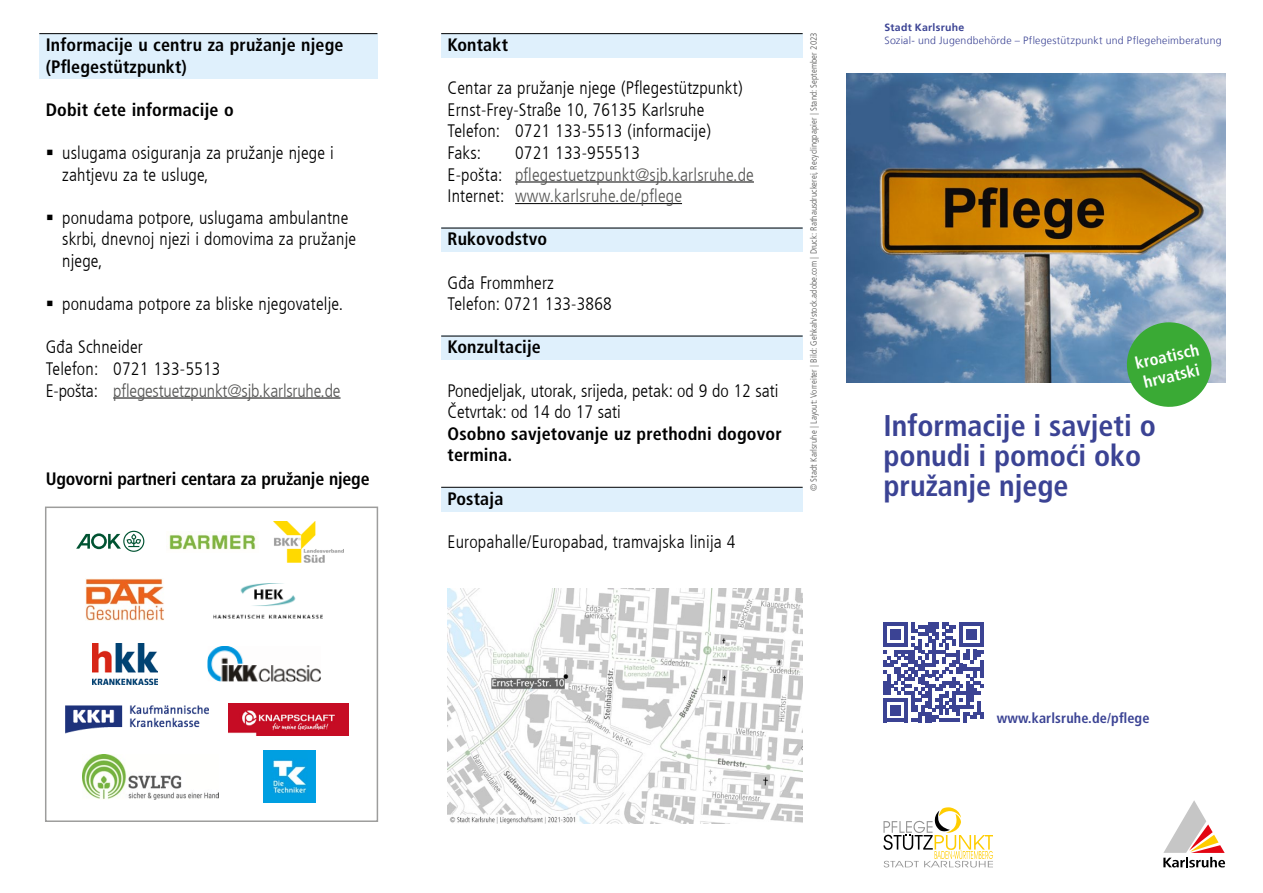
<style>
.page{position:relative;width:1263px;height:893px;background:#fff}
.page>*{position:absolute;margin:0;border:0;box-sizing:border-box;transform-origin:0 0}
.t1{font:700 condensed 30px/30px "Frutiger For Karlsruhe";color:#3b4394}
.t2{font:300 condensed 18px/21.6px "Frutiger For Karlsruhe";letter-spacing:.01em;color:#000}
.t3{font:700 condensed 18px/21.6px "Frutiger For Karlsruhe";letter-spacing:.01em;color:#000}
.t4{font:300 condensed 18px/21.6px "Frutiger For Karlsruhe";letter-spacing:.01em;color:#575756}
.t5{font:300 condensed 18px/21.6px "Frutiger For Karlsruhe";letter-spacing:-.01em;color:#000}
.t6{font:700 condensed 18px "Frutiger For Karlsruhe";letter-spacing:-.01em;color:#000}
.t7{font:700 condensed 16.5px/19.8px "Frutiger For Karlsruhe";color:#fff}
.t8{font:700 condensed 14.25px "Frutiger For Karlsruhe";letter-spacing:.01em;color:#3b4394}
.t9{font:300 10.5px "Frutiger For Karlsruhe";letter-spacing:.02em;color:#3b4394}
.t10{font:700 10.5px "Frutiger For Karlsruhe";letter-spacing:.025em;color:#3b4394}
.t11{font:300 condensed 9px "Frutiger For Karlsruhe";letter-spacing:.01em;color:#575756}
.s1{color:#575756}
.s2{color:#000}
</style>
<div class="page">
<img style="left:846px;top:73px;width:379px;height:310px">
<svg style="left:1163px;top:800px;width:62px;height:67px"></svg>
<svg style="left:883px;top:807px;width:110px;height:60px"></svg>
<div style="left:441px;top:33px;width:362px;height:25px;background:#dff0fc"></div>
<hr style="left:441px;top:33px;width:362px;height:1px;background:#000">
<hr style="left:515px;top:182px;width:239px;height:1px;background:#000">
<hr style="left:515px;top:203px;width:167px;height:1px;background:#000">
<div style="left:441px;top:228px;width:362px;height:24px;background:#dff0fc"></div>
<hr style="left:441px;top:228px;width:362px;height:1px;background:#000">
<div style="left:441px;top:336px;width:362px;height:24px;background:#dff0fc"></div>
<hr style="left:441px;top:336px;width:362px;height:1px;background:#000">
<div style="left:441px;top:487px;width:362px;height:24px;background:#dff0fc"></div>
<hr style="left:441px;top:487px;width:362px;height:1px;background:#000">
<img style="left:448px;top:588px;width:355px;height:235px">
<div style="left:39px;top:33px;width:338px;height:46px;background:#dff0fc"></div>
<hr style="left:39px;top:33px;width:338px;height:1px;background:#000">
<hr style="left:113px;top:398px;width:228px;height:1px;background:#000">
<svg style="left:76px;top:531px;width:68px;height:21px"></svg>
<img style="left:274px;top:521px;width:69px;height:42px">
<img style="left:66px;top:706px;width:143px;height:27px">
<img style="left:229px;top:704px;width:120px;height:31px">
<img style="left:82px;top:755px;width:136px;height:44px">
<img style="left:169px;top:531px;width:87px;height:19px">
<img style="left:86px;top:579px;width:78px;height:42px">
<img style="left:213px;top:583px;width:109px;height:36px">
<img style="left:93px;top:644px;width:64px;height:40px">
<img style="left:264px;top:751px;width:51px;height:51px">
<img style="left:207px;top:646px;width:114px;height:36px">
<div style="left:45px;top:507px;width:333px;height:315px;border:2px solid #9d9d9c"></div>
<svg style="left:884px;top:622px;width:100px;height:100px"></svg>
<svg style="left:1123px;top:318px;width:92px;height:89px;background:#62b469"></svg>
<p class="t3" style="left:46px;top:34px;width:299px">Informacije u centru za pružanje njege (Pflegestützpunkt)</p>
<p class="t3" style="left:46px;top:99px;width:189px">Dobit ćete informacije o</p>
<p class="t2" style="left:62px;top:142px;width:273px">uslugama osiguranja za pružanje njege i zahtjevu za te usluge,</p>
<p class="t2" style="left:62px;top:207px;width:295px">ponudama potpore, uslugama ambulantne skrbi, dnevnoj njezi i domovima za pružanje njege,</p>
<p class="t2" style="left:62px;top:293px;width:282px">ponudama potpore za bliske njegovatelje.</p>
<p class="t5" style="left:46px;top:337px;width:296px">Gđa Schneider<br>Telefon: 0721 133-5513<br>E-pošta: <span class="s1">pflegestuetzpunkt@sjb.karlsruhe.de</span></p>
<p class="t6" style="left:46px;top:468px;width:325px">Ugovorni partneri centara za pružanje njege</p>
<p class="t3" style="left:448px;top:34px;width:62px">Kontakt</p>
<p class="t2" style="left:448px;top:77px;width:297px">Centar za pružanje njege (Pflegestützpunkt)<br>Ernst-Frey-Straße 10, 76135 Karlsruhe<br>Telefon: 0721 133-5513 (informacije)<br>Faks:</p>
<p class="t4" style="left:448px;top:142px;width:308px;text-indent:68px"><span class="s2">0721 133-955513<br>E-pošta:</span> pflegestuetzpunkt@sjb.karlsruhe.de<br><span class="s2">Internet:</span> www.karlsruhe.de/pflege</p>
<p class="t3" style="left:448px;top:228px;width:101px">Rukovodstvo</p>
<p class="t2" style="left:448px;top:272px;width:166px">Gđa Frommherz<br>Telefon: 0721 133-3868</p>
<p class="t3" style="left:448px;top:336px;width:95px">Konzultacije</p>
<p class="t2" style="left:448px;top:380px;width:332px">Ponedjeljak, utorak, srijeda, petak: od 9 do 12 sati<br>Četvrtak: od 14 do 17 sati</p>
<p class="t3" style="left:448px;top:423px;width:336px">Osobno savjetovanje uz prethodni dogovor termina.</p>
<p class="t3" style="left:448px;top:488px;width:57px">Postaja</p>
<p class="t2" style="left:448px;top:531px;width:289px">Europahalle/Europabad, tramvajska linija 4</p>
<p class="t11" style="left:808px;top:491px;width:460px;rotate:-90deg">© Stadt Karlsruhe | Layout: Vorreiter | Bild: Gehkah/stock.adobe.com | Druck: Rathausdruckerei, Recyclingpapier | Stand: September 2023</p>
<p class="t10" style="left:884px;top:21px;width:81px">Stadt Karlsruhe</p>
<p class="t9" style="left:884px;top:34px;width:339px">Sozial- und Jugendbehörde – Pflegestützpunkt und Pflegeheimberatung</p>
<p class="t7" style="left:1133px;top:354px;width:66px;rotate:-13deg">kroatisch hrvatski</p>
<h1 class="t1" style="left:883px;top:411px;width:274px">Informacije i savjeti o ponudi i pomoći oko pružanje njege</h1>
<p class="t8" style="left:997px;top:709px;width:154px">www.karlsruhe.de/pflege</p>
</div>
